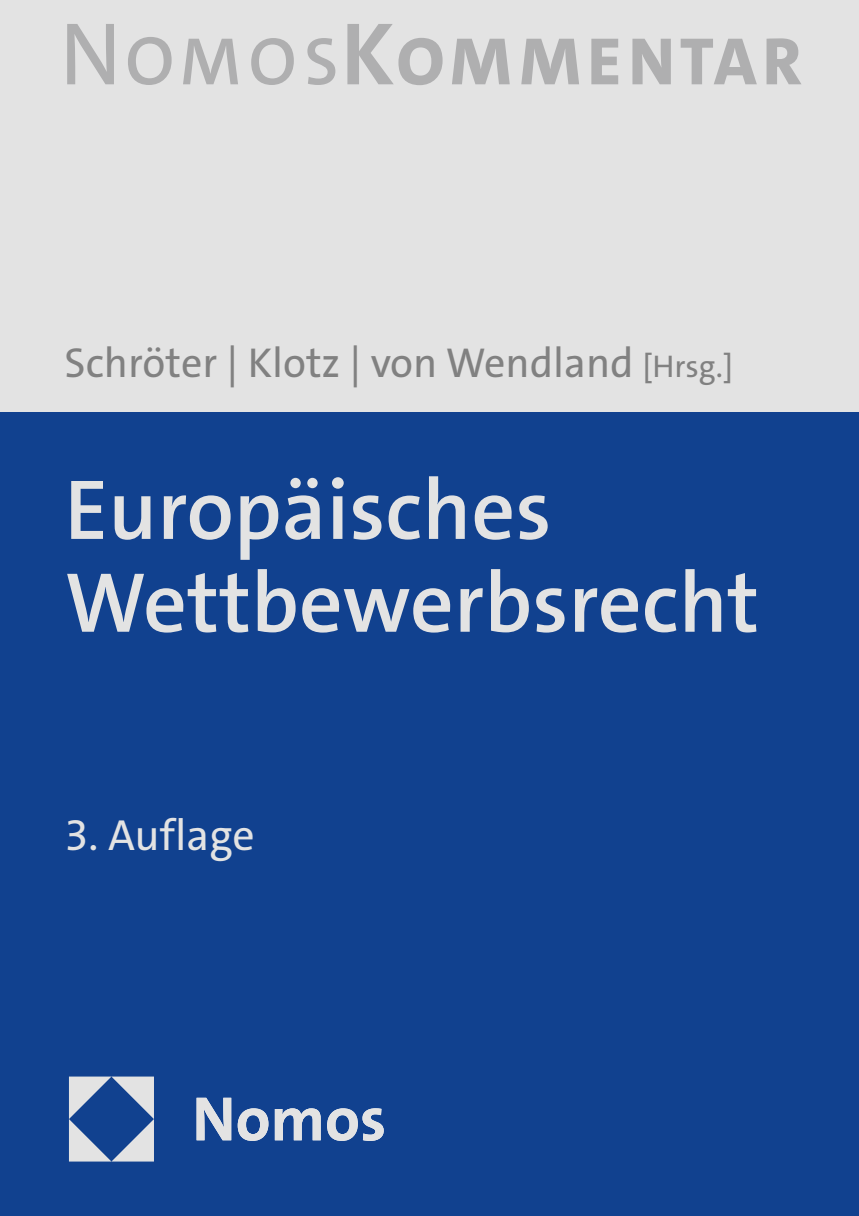
<style>
.page{position:relative;width:859px;height:1216px;background:#fff}
.page>*{position:absolute;margin:0;border:0;box-sizing:border-box;transform-origin:0 0}
.t1{font:600 85.75px/92.8px "The Sans C5";color:#e3e3e3}
.t2{font:800 67.55px "The Sans C5";letter-spacing:.085em;color:#afafb0}
.t3{font:43.75px "The Sans C5";color:#e3e3e3}
.t4{font:42px "The Sans C5";color:#818181}
.s1{font-weight:400;font-size:89.42px}
.s2{font-weight:600;font-size:69.12px}
.s3{font-weight:600}
.s4{font-weight:700;font-size:89.42px}
.s5{font-size:31.5px}
</style>
<div class="page">
<div style="left:0;top:412px;width:858px;height:803px;background:#11418f"></div>
<div style="left:0;top:0;width:858px;height:412px;background:#e3e3e3"></div>
<svg style="left:196px;top:1097px;width:187px;height:43px"></svg>
<svg style="left:69px;top:1076px;width:85px;height:85px"></svg>
<h2 class="t2" style="left:60px;top:18px;width:743px"><span class="s1">N</span><span class="s2">O</span><span class="s3">MOS</span><span class="s4">K</span>OMMENTAR</h2>
<p class="t4" style="left:64px;top:335px;width:669px">Schröter | Klotz | von Wendland <span class="s5">[Hrsg.]</span></p>
<h1 class="t1" style="left:64px;top:464px;width:695px">Europäisches<br>Wettbewerbsrecht</h1>
<p class="t3" style="left:64px;top:807px;width:192px">3. Auflage</p>
</div>
